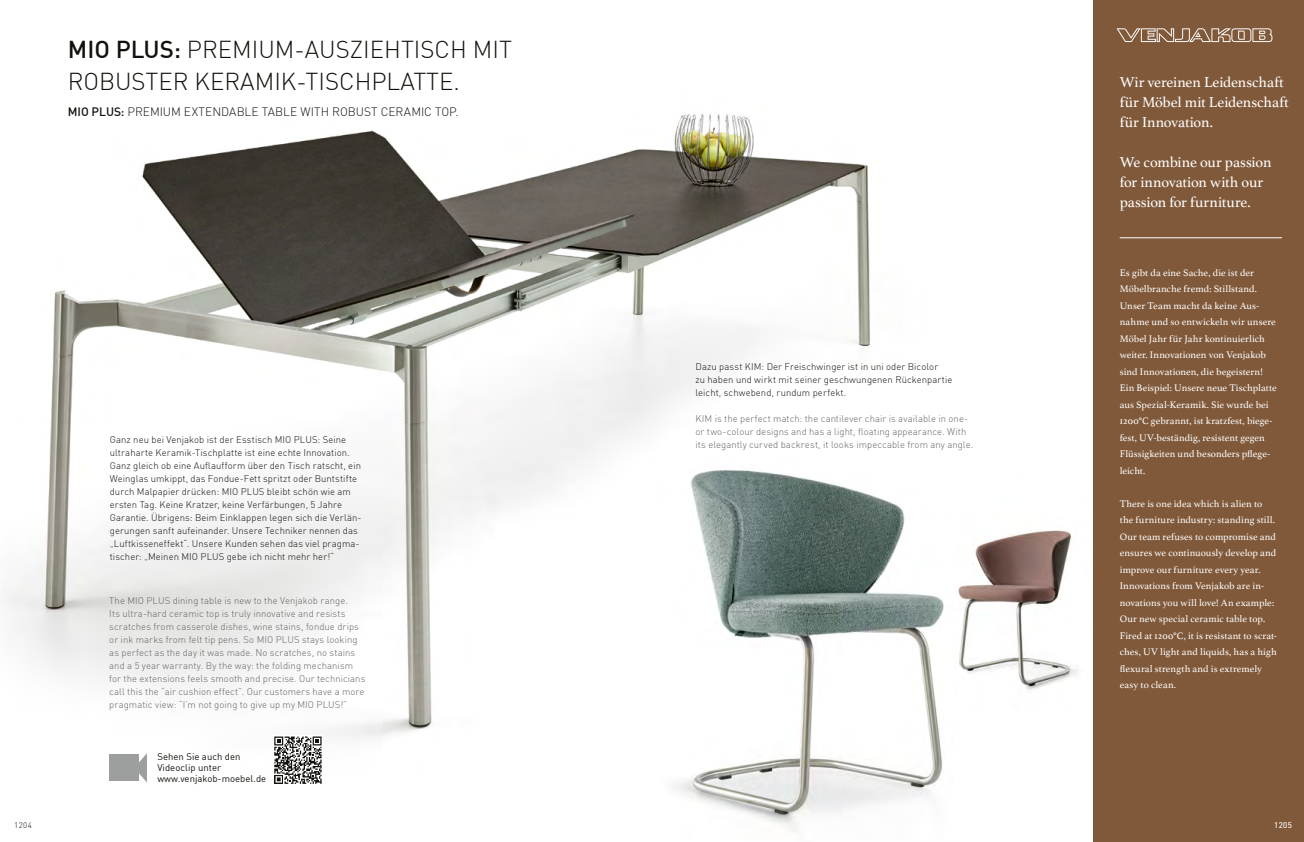
<style>
.page{position:relative;width:1304px;height:842px;background:#fff}
.page>*{position:absolute;margin:0;border:0;box-sizing:border-box;transform-origin:0 0}
.t1{font:300 24px/32px "DIN Offc";color:#12120d}
.t2{font:15px/20px "Athelas";letter-spacing:-.01em;color:#fff}
.t3{font:300 12px "DIN Offc";color:#12120d}
.t4{font:10px/16.5px "Athelas";letter-spacing:.005em;color:#fff}
.t5{font:300 9.5px/13px "DIN Offc";letter-spacing:.005em;color:#12120d}
.t6{font:300 9.5px/13px "DIN Offc";letter-spacing:.01em;color:#626463}
.t7{font:9.5px/11px "DIN Offc";letter-spacing:.005em;color:#12120d}
.t8{font:300 8px "DIN Offc";color:#fff}
.t9{font:300 8px "DIN Offc";color:#12120d}
.s1{font-weight:500}
</style>
<div class="page">
<img style="left:4px;top:114px;width:866px;height:669px">
<div style="left:1093px;top:0;width:211px;height:842px;background:#80593a"></div>
<hr style="left:1120px;top:237px;width:162px;height:1px;background:#fff">
<svg style="left:1116px;top:28px;width:156px;height:14px"></svg>
<img style="left:958px;top:530px;width:120px;height:160px">
<img style="left:652px;top:457px;width:292px;height:375px">
<div style="left:109px;top:754px;width:30px;height:27px;background:#9d9e9e"></div>
<svg style="left:134px;top:753px;width:13px;height:29px"></svg>
<div style="left:273px;top:735px;width:50px;height:50px;background:#fff"></div>
<svg style="left:274px;top:736px;width:48px;height:48px"></svg>
<h1 class="t1" style="left:68px;top:33px;width:446px"><span class="s1">MIO PLUS:</span> PREMIUM-AUSZIEHTISCH MIT<br>ROBUSTER KERAMIK-TISCHPLATTE.</h1>
<p class="t3" style="left:68px;top:104px;width:392px"><span class="s1">MIO PLUS:</span> PREMIUM EXTENDABLE TABLE WITH ROBUST CERAMIC TOP.</p>
<p class="t9" style="left:14px;top:820px;width:19px">1204</p>
<p class="t5" style="left:110px;top:433px;width:253px">Ganz neu bei Venjakob ist der Esstisch MIO PLUS: Seine ultraharte Keramik-Tischplatte ist eine echte Innovation.<br>Ganz gleich ob eine Auflaufform über den Tisch ratscht, ein Weinglas umkippt, das Fondue-Fett spritzt oder Buntstifte durch Malpapier drücken: MIO PLUS bleibt schön wie am ersten Tag. Keine Kratzer, keine Verfärbungen, 5 Jahre Garantie. Übrigens: Beim Einklappen legen sich die Verlän&shy;gerungen sanft aufeinander. Unsere Techniker nennen das „Luftkisseneffekt“. Unsere Kunden sehen das viel pragma&shy;tischer: „Meinen MIO PLUS gebe ich nicht mehr her!“</p>
<p class="t6" style="left:109px;top:593px;width:258px">The MIO PLUS dining table is new to the Venjakob range.<br>Its ultra-hard ceramic top is truly innovative and resists scratches from casserole dishes, wine stains, fondue drips or ink marks from felt tip pens. So MIO PLUS stays looking as perfect as the day it was made. No scratches, no stains and a 5 year warranty. By the way: the folding mechanism for the extensions feels smooth and precise. Our technicians call this the “air cushion effect”. Our customers have a more pragmatic view: “I’m not going to give up my MIO PLUS!”</p>
<p class="t7" style="left:157px;top:751px;width:110px">Sehen Sie auch den<br>Videoclip unter www.venjakob-moebel.de</p>
<p class="t5" style="left:695px;top:360px;width:258px">Dazu passt KIM: Der Freischwinger ist in uni oder Bicolor<br>zu haben und wirkt mit seiner geschwungenen Rückenpartie leicht, schwebend, rundum perfekt.</p>
<p class="t6" style="left:695px;top:412px;width:279px">KIM is the perfect match: the cantilever chair is available in one&shy;or two-colour designs and has a light, floating appearance. With its elegantly curved backrest, it looks impeccable from any angle.</p>
<h2 class="t2" style="left:1120px;top:71px;width:171px">Wir vereinen Leidenschaft für Möbel mit Leidenschaft für Innovation.</h2>
<h2 class="t2" style="left:1120px;top:151px;width:153px">We combine our passion for innovation with our passion for furniture.</h2>
<p class="t4" style="left:1120px;top:264px;width:159px">Es gibt da eine Sache, die ist der Möbelbranche fremd: Stillstand.<br>Unser Team macht da keine Aus&shy;nahme und so entwickeln wir unsere Möbel Jahr für Jahr kontinuierlich weiter. Innovationen von Venjakob sind Innovationen, die begeistern!<br>Ein Beispiel: Unsere neue Tischplatte aus Spezial-Keramik. Sie wurde bei 1200°C gebrannt, ist kratzfest, biege&shy;fest, UV-beständig, resistent gegen Flüssigkeiten und besonders pflege&shy;leicht.</p>
<p class="t4" style="left:1120px;top:495px;width:159px">There is one idea which is alien to the furniture industry: standing still.<br>Our team refuses to compromise and ensures we continuously develop and improve our furniture every year.<br>Innovations from Venjakob are in&shy;novations you will love! An example:<br>Our new special ceramic table top.<br>Fired at 1200°C, it is resistant to scrat&shy;ches, UV light and liquids, has a high flexural strength and is extremely easy to clean.</p>
<p class="t8" style="left:1274px;top:820px;width:19px">1205</p>
</div>
